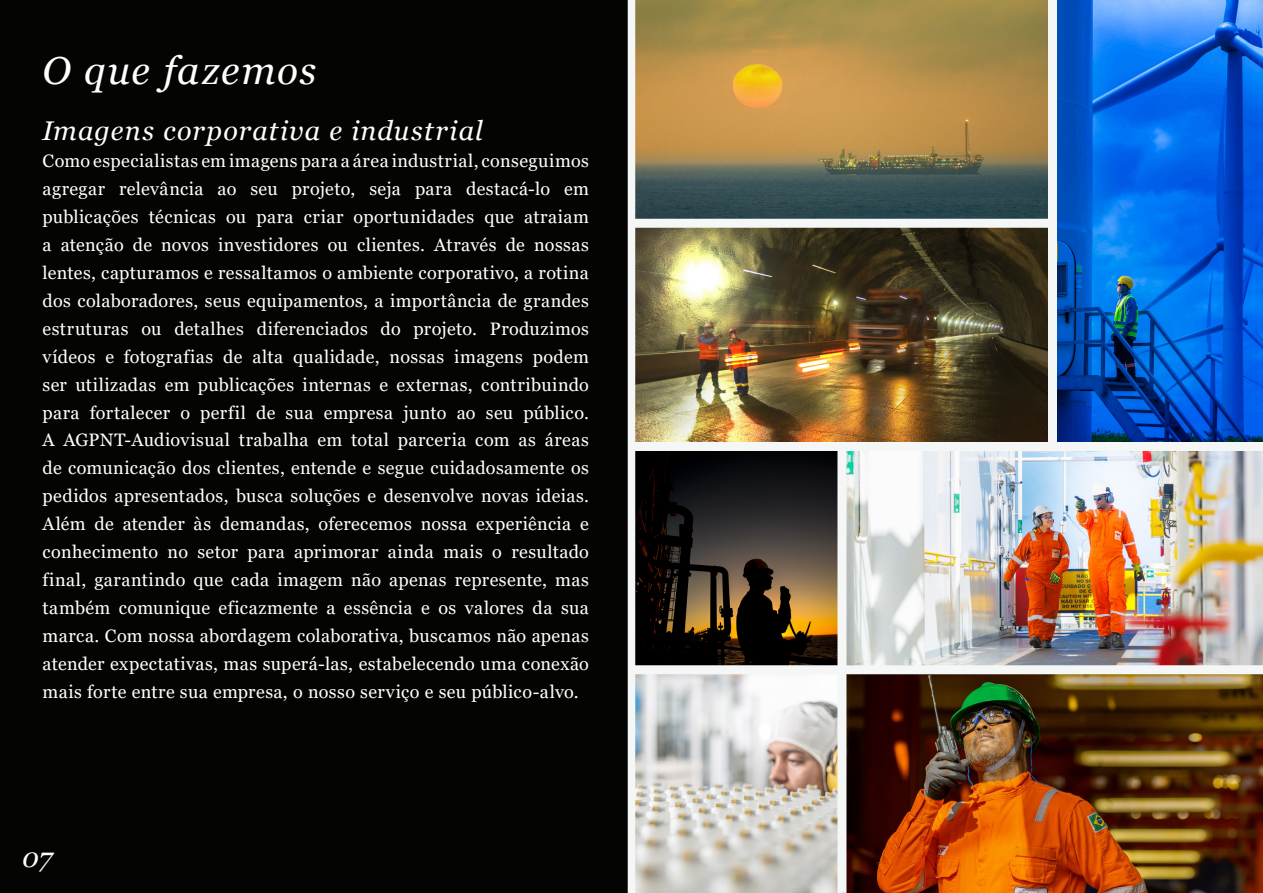
<style>
.page{position:relative;width:1263px;height:893px;background:#fff}
.page>*{position:absolute;margin:0;border:0;box-sizing:border-box;transform-origin:0 0}
.t1{font:italic 39px "Georgia";letter-spacing:.045em;color:#fff}
.Paragraph_Style_2{font:italic 27px "Georgia";letter-spacing:.04em;color:#fff}
.Paragraph_Style_2-2{font:18px/27.9px "Georgia";letter-spacing:.02em;color:#fff;text-align:justify}
</style>
<div class="page">
<div style="left:0;top:0;width:631px;height:893px;background:#040503"></div>
<img style="left:635px;top:0;width:628px;height:893px">
<div style="left:1048px;top:0;width:9px;height:446px;background:#f5f7f7"></div>
<div style="left:837px;top:446px;width:9px;height:447px;background:#f5f7f7"></div>
<div style="left:631px;top:442px;width:632px;height:9px;background:#f5f7f7"></div>
<div style="left:631px;top:219px;width:421px;height:9px;background:#f5f7f7"></div>
<div style="left:631px;top:665px;width:632px;height:9px;background:#f5f7f7"></div>
<div style="left:628px;top:0;width:7px;height:893px;background:#f5f7f7"></div>
<p class="t1" style="left:43px;top:46px;width:275px">O que fazemos</p>
<p class="Paragraph_Style_2" style="left:43px;top:113px;width:442px">Imagens corporativa e industrial</p>
<p class="Paragraph_Style_2-2" style="left:43px;top:148px;width:548px">Como especialistas em imagens para a área industrial, conseguimos agregar relevância ao seu projeto, seja para destacá-lo em publicações técnicas ou para criar oportunidades que atraiam a atenção de novos investidores ou clientes. Através de nossas lentes, capturamos e ressaltamos o ambiente corporativo, a rotina dos colaboradores, seus equipamentos, a importância de grandes estruturas ou detalhes diferenciados do projeto. Produzimos vídeos e fotografias de alta qualidade, nossas imagens podem ser utilizadas em publicações internas e externas, contribuindo para fortalecer o perfil de sua empresa junto ao seu público.</p>
<p class="Paragraph_Style_2-2" style="left:43px;top:427px;width:548px">A AGPNT-Audiovisual trabalha em total parceria com as áreas de comunicação dos clientes, entende e segue cuidadosamente os pedidos apresentados, busca soluções e desenvolve novas ideias.<br>Além de atender às demandas, oferecemos nossa experiência e conhecimento no setor para aprimorar ainda mais o resultado final, garantindo que cada imagem não apenas represente, mas também comunique eficazmente a essência e os valores da sua marca. Com nossa abordagem colaborativa, buscamos não apenas atender expectativas, mas superá-las, estabelecendo uma conexão mais forte entre sua empresa, o nosso serviço e seu público-alvo.</p>
<p class="Paragraph_Style_2" style="left:22px;top:840px;width:31px">07</p>
</div>
